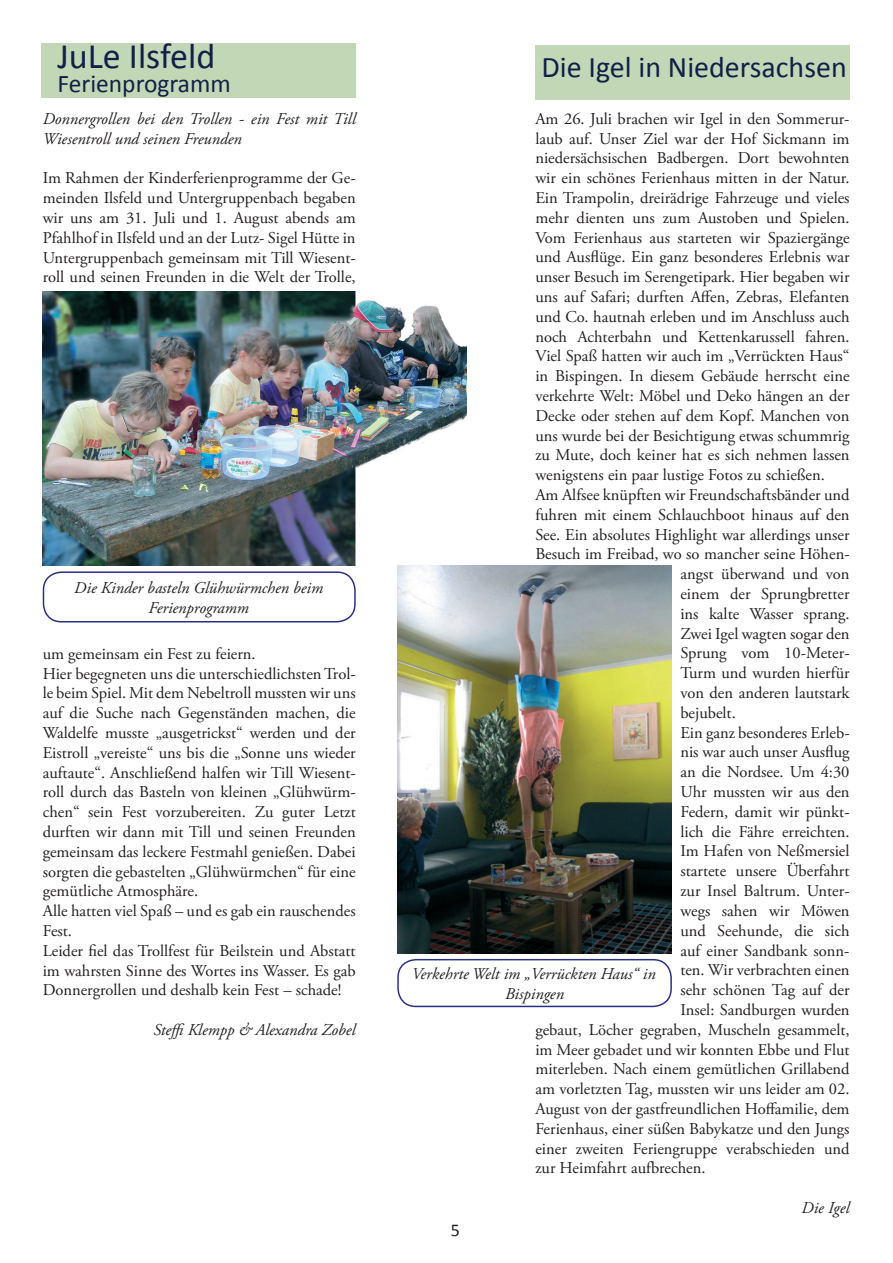
<style>
.page{position:relative;width:893px;height:1263px;background:#fff}
.page>*{position:absolute;margin:0;border:0;box-sizing:border-box;transform-origin:0 0}
.t1{font:36px "Calibri";color:#141f48}
.t2{font:30px "Calibri";color:#141f48}
.t3{font:25.5px "Calibri";color:#141f48}
.t4{font:18px "Calibri";color:#231f20}
.t5{font:16.5px/19.8px "Adobe Garamond Pro";color:#231f20;text-align:justify}
.t6{font:italic 16.5px/19.8px "Adobe Garamond Pro";color:#231f20;text-align:center}
</style>
<div class="page">
<div style="left:397px;top:959px;width:275px;height:48px;border:2px solid #2a3088;border-radius:18px"></div>
<div style="left:41px;top:43px;width:315px;height:54px;background:#c1d7b6"></div>
<div style="left:535px;top:45px;width:315px;height:54px;background:#c1d7b6"></div>
<img style="left:43px;top:292px;width:424px;height:274px">
<div style="left:43px;top:571px;width:313px;height:51px;border:2px solid #2a3088;border-radius:18px"></div>
<img style="left:397px;top:566px;width:275px;height:387px">
<h1 class="t1" style="left:57px;top:33px;width:159px">JuLe Ilsfeld</h1>
<h3 class="t3" style="left:57px;top:67px;width:175px">Ferienprogramm</h3>
<p class="t6" style="left:43px;top:109px;width:314px;text-align:left">Donnergrollen bei den Trollen - ein Fest mit Till<br>Wiesentroll und seinen Freunden</p>
<p class="t5" style="left:43px;top:169px;width:314px">Im Rahmen der Kinderferienprogramme der Ge&shy;meinden Ilsfeld und Untergruppenbach begaben wir uns am 31. Juli und 1. August abends am Pfahlhof in Ilsfeld und an der Lutz- Sigel Hütte in Untergruppenbach gemeinsam mit Till Wiesent&shy;roll und seinen Freunden in die Welt der Trolle,</p>
<p class="t6" style="left:74px;top:578px;width:250px">Die Kinder basteln Glühwürmchen beim<br>Ferienprogramm</p>
<p class="t5" style="left:43px;top:644px;width:314px;text-align:left">um gemeinsam ein Fest zu feiern.<br>Hier begegneten uns die unterschiedlichsten Trol&shy;le beim Spiel. Mit dem Nebeltroll mussten wir uns auf die Suche nach Gegenständen machen, die Waldelfe musste „ausgetrickst“ werden und der Eistroll „vereiste“ uns bis die „Sonne uns wieder auftaute“. Anschließend halfen wir Till Wiesent&shy;roll durch das Basteln von kleinen „Glühwürm&shy;chen“ sein Fest vorzubereiten. Zu guter Letzt durften wir dann mit Till und seinen Freunden gemeinsam das leckere Festmahl genießen. Dabei sorgten die gebastelten „Glühwürmchen“ für eine gemütliche Atmosphäre.<br>Alle hatten viel Spaß – und es gab ein rauschendes Fest.<br>Leider fiel das Trollfest für Beilstein und Abstatt im wahrsten Sinne des Wortes ins Wasser. Es gab Donnergrollen und deshalb kein Fest – schade!</p>
<p class="t6" style="left:153px;top:1020px;width:204px">SteffiKlempp &amp; Alexandra Zobel</p>
<h2 class="t2" style="left:541px;top:48px;width:307px">Die Igel in Niedersachsen</h2>
<p class="t5" style="left:535px;top:109px;width:316px">Am 26. Juli brachen wir Igel in den Sommerur-</p>
<p class="t5" style="left:535px;top:129px;width:316px">laub auf. Unser Ziel war der Hof Sickmann im</p>
<p class="t5" style="left:535px;top:149px;width:316px">niedersächsischen Badbergen. Dort bewohnten</p>
<p class="t5" style="left:535px;top:169px;width:316px">wir ein schönes Ferienhaus mitten in der Natur.</p>
<p class="t5" style="left:535px;top:188px;width:316px">Ein Trampolin, dreirädrige Fahrzeuge und vieles</p>
<p class="t5" style="left:535px;top:208px;width:316px">mehr dienten uns zum Austoben und Spielen.</p>
<p class="t5" style="left:535px;top:228px;width:316px">Vom Ferienhaus aus starteten wir Spaziergänge</p>
<p class="t5" style="left:535px;top:248px;width:316px">und Ausflüge. Ein ganz besonderes Erlebnis war</p>
<p class="t5" style="left:535px;top:268px;width:316px">unser Besuch im Serengetipark. Hier begaben wir</p>
<p class="t5" style="left:535px;top:287px;width:316px">uns auf Safari; durften Affen, Zebras, Elefanten</p>
<p class="t5" style="left:535px;top:307px;width:316px">und Co. hautnah erleben und im Anschluss auch</p>
<p class="t5" style="left:535px;top:327px;width:316px">noch Achterbahn und Kettenkarussell fahren.</p>
<p class="t5" style="left:535px;top:347px;width:316px">Viel Spaß hatten wir auch im „Verrückten Haus“</p>
<p class="t5" style="left:535px;top:367px;width:316px">in Bispingen. In diesem Gebäude herrscht eine</p>
<p class="t5" style="left:535px;top:386px;width:316px">verkehrte Welt: Möbel und Deko hängen an der</p>
<p class="t5" style="left:535px;top:406px;width:316px">Decke oder stehen auf dem Kopf. Manchen von</p>
<p class="t5" style="left:535px;top:426px;width:316px">uns wurde bei der Besichtigung etwas schummrig</p>
<p class="t5" style="left:535px;top:446px;width:316px">zu Mute, doch keiner hat es sich nehmen lassen</p>
<p class="t5" style="left:535px;top:466px;width:291px">wenigstens ein paar lustige Fotos zu schießen.</p>
<p class="t5" style="left:535px;top:485px;width:316px">Am Alfsee knüpften wir Freundschaftsbänder und</p>
<p class="t5" style="left:535px;top:505px;width:316px">fuhren mit einem Schlauchboot hinaus auf den</p>
<p class="t5" style="left:535px;top:525px;width:316px">See. Ein absolutes Highlight war allerdings unser</p>
<p class="t5" style="left:535px;top:545px;width:316px">Besuch im Freibad, wo so mancher seine Höhen-</p>
<p class="t5" style="left:680px;top:565px;width:171px">angst überwand und von</p>
<p class="t5" style="left:680px;top:584px;width:171px">einem der Sprungbretter</p>
<p class="t5" style="left:680px;top:604px;width:171px">ins kalte Wasser sprang.</p>
<p class="t5" style="left:680px;top:624px;width:171px">Zwei Igel wagten sogar den</p>
<p class="t5" style="left:680px;top:644px;width:171px">Sprung vom 10-Meter-</p>
<p class="t5" style="left:680px;top:664px;width:171px">Turm und wurden hierfür</p>
<p class="t5" style="left:680px;top:683px;width:171px">von den anderen lautstark</p>
<p class="t5" style="left:680px;top:703px;width:57px">bejubelt.</p>
<p class="t5" style="left:680px;top:723px;width:171px">Ein ganz besonderes Erleb-</p>
<p class="t5" style="left:680px;top:743px;width:171px">nis war auch unser Ausflug</p>
<p class="t5" style="left:680px;top:763px;width:171px">an die Nordsee. Um 4:30</p>
<p class="t5" style="left:680px;top:782px;width:171px">Uhr mussten wir aus den</p>
<p class="t5" style="left:680px;top:802px;width:171px">Federn, damit wir pünkt-</p>
<p class="t5" style="left:680px;top:822px;width:171px">lich die Fähre erreichten.</p>
<p class="t5" style="left:680px;top:842px;width:171px">Im Hafen von Neßmersiel</p>
<p class="t5" style="left:680px;top:862px;width:171px">startete unsere Überfahrt</p>
<p class="t5" style="left:680px;top:881px;width:171px">zur Insel Baltrum. Unter-</p>
<p class="t5" style="left:680px;top:901px;width:171px">wegs sahen wir Möwen</p>
<p class="t5" style="left:680px;top:921px;width:171px">und Seehunde, die sich</p>
<p class="t5" style="left:680px;top:941px;width:171px">auf einer Sandbank sonn-</p>
<p class="t5" style="left:680px;top:961px;width:171px">ten. Wir verbrachten einen</p>
<p class="t5" style="left:680px;top:980px;width:171px">sehr schönen Tag auf der</p>
<p class="t5" style="left:680px;top:1000px;width:171px">Insel: Sandburgen wurden</p>
<p class="t5" style="left:535px;top:1020px;width:316px">gebaut, Löcher gegraben, Muscheln gesammelt,</p>
<p class="t5" style="left:535px;top:1040px;width:316px">im Meer gebadet und wir konnten Ebbe und Flut</p>
<p class="t5" style="left:535px;top:1060px;width:316px">miterleben. Nach einem gemütlichen Grillabend</p>
<p class="t5" style="left:535px;top:1079px;width:316px">am vorletzten Tag, mussten wir uns leider am 02.</p>
<p class="t5" style="left:535px;top:1099px;width:316px">August von der gastfreundlichen Hoffamilie, dem</p>
<p class="t5" style="left:535px;top:1119px;width:316px">Ferienhaus, einer süßen Babykatze und den Jungs</p>
<p class="t5" style="left:535px;top:1139px;width:316px">einer zweiten Feriengruppe verabschieden und</p>
<p class="t5" style="left:535px;top:1159px;width:172px">zur Heimfahrt aufbrechen.</p>
<p class="t6" style="left:801px;top:1198px;width:50px">Die Igel</p>
<p class="t6" style="left:412px;top:964px;width:245px">Verkehrte Welt im „Verrückten Haus“ in<br>Bispingen</p>
<p class="t4" style="left:451px;top:1219px;width:11px">5</p>
</div>
